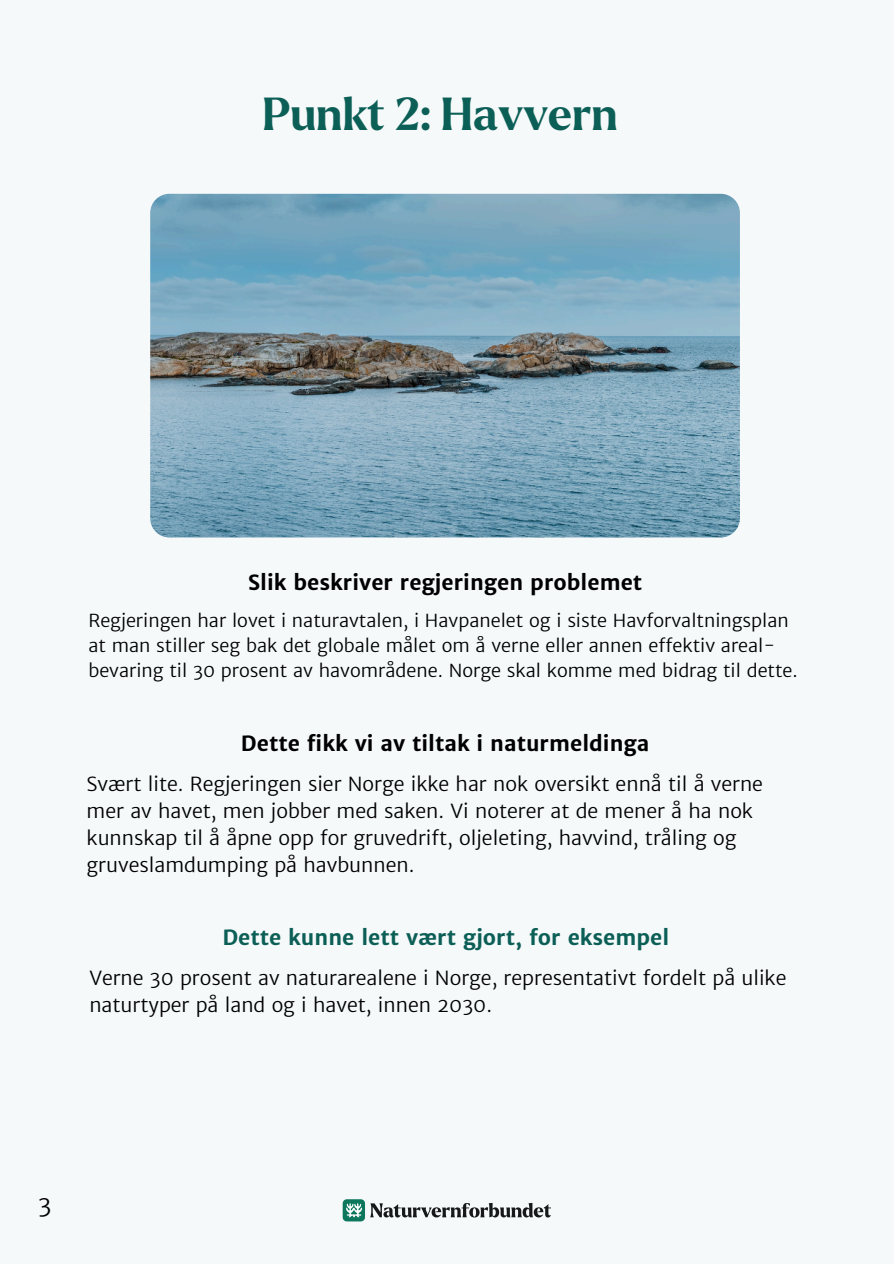
<style>
.page{position:relative;width:894px;height:1264px;background:#fff}
.page>*{position:absolute;margin:0;border:0;box-sizing:border-box;transform-origin:0 0}
.t1{font:700 45px "Larken";color:#0c5f56}
.t2{font:300 24px "Merriweather Sans";color:#000}
.t3{font:700 21px "Merriweather Sans";color:#000}
.t4{font:700 21px "Merriweather Sans";color:#0c5f56}
.t5{font:300 19.5px/27px "Merriweather Sans";color:#000}
.t6{font:300 18px/24.8px "Merriweather Sans";color:#000}
</style>
<div class="page">
<div style="left:0;top:0;width:893px;height:1263px;background:#f5f9fa"></div>
<img style="left:150px;top:194px;width:589px;height:343px;border-radius:19px">
<div style="left:342px;top:1199px;width:23px;height:22px;background:#0c775d;border-radius:4px"></div>
<svg style="left:346px;top:1203px;width:16px;height:14px"></svg>
<svg style="left:370px;top:1202px;width:181px;height:15px"></svg>
<h1 class="t1" style="left:262px;top:84px;width:356px">Punkt 2: Havvern</h1>
<p class="t3" style="left:248px;top:569px;width:396px">Slik beskriver regjeringen problemet</p>
<p class="t6" style="left:88px;top:608px;width:710px">Regjeringen har lovet i naturavtalen, i Havpanelet og i siste Havforvaltningsplan at man stiller seg bak det globale målet om å verne eller annen effektiv areal&shy;bevaring til 30 prosent av havområdene. Norge skal komme med bidrag til dette.</p>
<p class="t3" style="left:241px;top:729px;width:410px">Dette fikk vi av tiltak i naturmeldinga</p>
<p class="t5" style="left:87px;top:769px;width:677px">Svært lite. Regjeringen sier Norge ikke har nok oversikt ennå til å verne mer av havet, men jobber med saken. Vi noterer at de mener å ha nok kunnskap til å åpne opp for gruvedrift, oljeleting, havvind, tråling og gruveslamdumping på havbunnen.</p>
<p class="t4" style="left:222px;top:924px;width:448px">Dette kunne lett vært gjort, for eksempel</p>
<p class="t5" style="left:89px;top:964px;width:698px">Verne 30 prosent av naturarealene i Norge, representativt fordelt på ulike naturtyper på land og i havet, innen 2030.</p>
<p class="t2" style="left:38px;top:1189px;width:15px">3</p>
</div>
